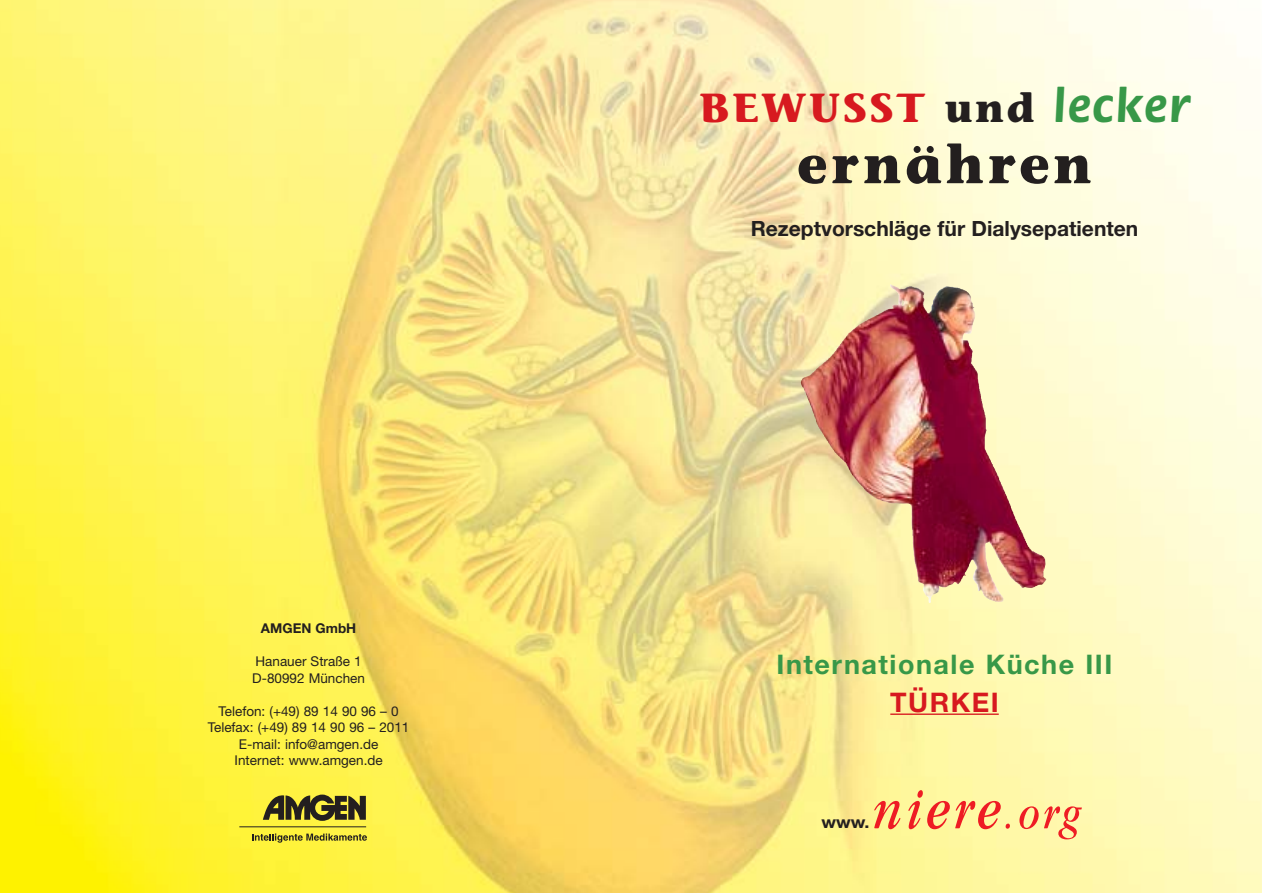
<style>
.page{position:relative;width:1263px;height:893px;background:#fff}
.page>*{position:absolute;margin:0;border:0;box-sizing:border-box;transform-origin:0 0}
.t1{font:700 54px "Stone Informal";letter-spacing:.065em;color:#231f1f}
.t2{font:700 40.5px "Stone Informal";letter-spacing:.065em;color:#d7191f}
.t3{font:700 27px "Helvetica Neue";letter-spacing:.055em;color:#389848}
.t4{font:700 27px "Helvetica Neue";letter-spacing:.055em;color:#d7191f}
.t5{font:700 21px "Helvetica Neue";color:#231f1f}
.t6{font:700 16.65px "Helvetica Neue";color:#231f1f;scale:1.08 1}
.t7{font:13.5px/16.5px "Helvetica Neue";color:#231f1f}
.t8{font:700 13.5px "Helvetica Neue";color:#231f1f}
.s1{color:#231f1f}
.s2{font-family:"Flora";font-size:48px;color:#389848}
</style>
<div class="page">
<img style="left:0;top:0;width:1262px;height:892px">
<hr style="left:890px;top:713px;width:109px;height:1px;background:#d7191f">
<svg style="left:874px;top:800px;width:26px;height:29px"></svg>
<svg style="left:908px;top:790px;width:102px;height:39px;background:#fac484"></svg>
<svg style="left:1019px;top:806px;width:63px;height:33px;background:#fabe87"></svg>
<svg style="left:263px;top:794px;width:103px;height:26px;background:#6f682b"></svg>
<hr style="left:239px;top:826px;width:127px;height:1px;background:#231f1f">
<svg style="left:252px;top:833px;width:115px;height:9px"></svg>
<img style="left:985px;top:541px;width:61px;height:47px">
<p class="t8" style="left:261px;top:623px;width:97px">AMGEN GmbH</p>
<p class="t7" style="left:252px;top:654px;width:114px">Hanauer Straße 1<br>D-80992 München</p>
<p class="t7" style="left:208px;top:704px;width:203px;text-align:center">Telefon: (+49) 89 14 90 96 – 0<br>Telefax: (+49) 89 14 90 96 – 2011<br>E-mail: info@amgen.de<br>Internet: www.amgen.de</p>
<h2 class="t2" style="left:699px;top:92px;width:492px">BEWUSST <span class="s1">und</span> <span class="s2">lecker</span></h2>
<h1 class="t1" style="left:797px;top:143px;width:296px">ernähren</h1>
<h3 class="t5" style="left:751px;top:221px;width:389px">Rezeptvorschläge für Dialysepatienten</h3>
<h3 class="t3" style="left:777px;top:654px;width:337px">Internationale Küche III</h3>
<h3 class="t4" style="left:890px;top:692px;width:110px">TÜRKEI</h3>
<p class="t6" style="left:822px;top:816px;width:46px">www.</p>
</div>
